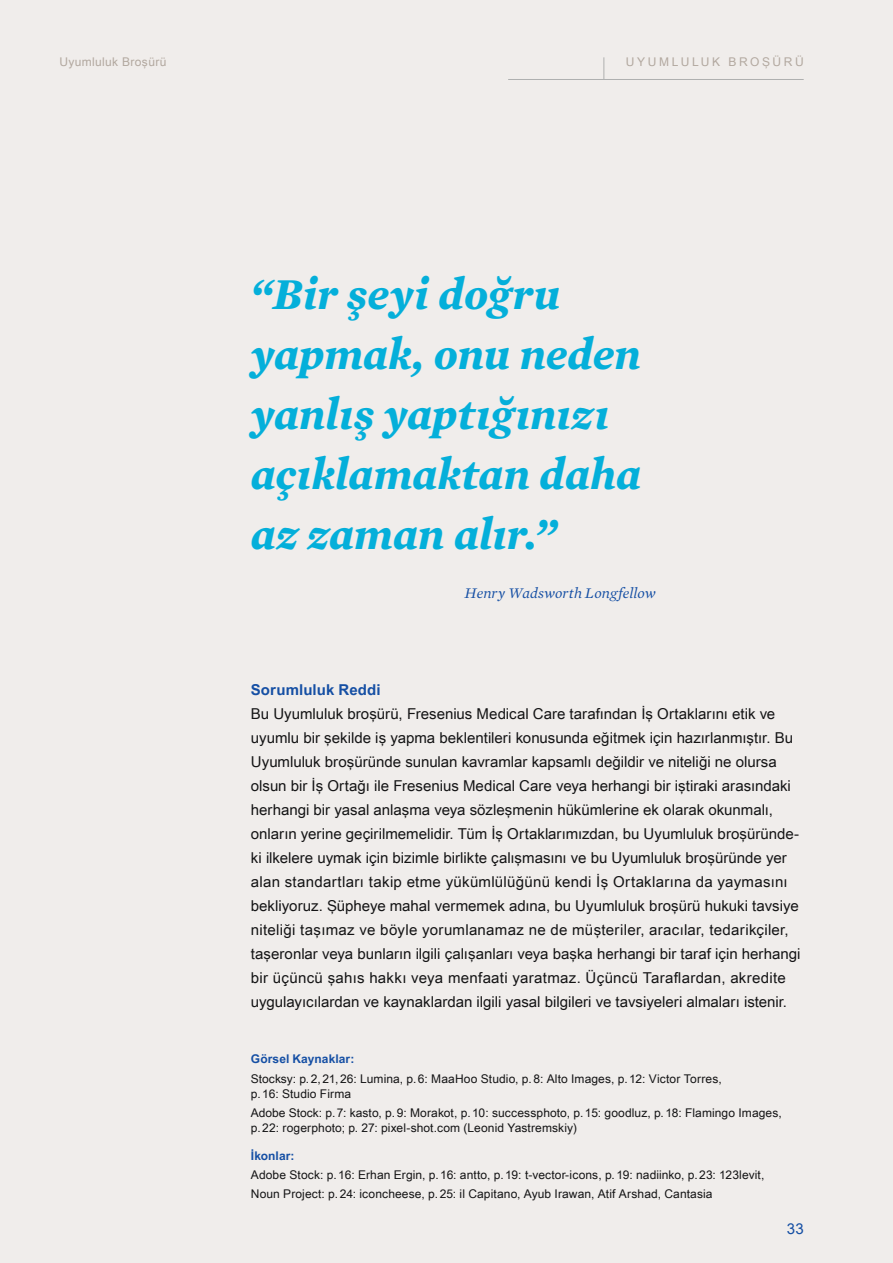
<style>
.page{position:relative;width:893px;height:1263px;background:#f0edeb}
.page>*{position:absolute;margin:0;border:0;box-sizing:border-box;transform-origin:0 0}
.t1{font:italic 700 45px/60px "Mercury Text G1";letter-spacing:-.005em;color:#04afda}
.t2{font:15px/24px "Arial Unicode MS";color:#141415}
.t3{font:italic 15px "Mercury Text G1";letter-spacing:.005em;color:#154fa4}
.t4{font:700 15px "Arial Unicode MS";letter-spacing:.005em;color:#154fa4}
.t5{font:15px "Arial Unicode MS";color:#154fa4}
.t6{font:12px/15px "Arial Unicode MS";letter-spacing:.01em;color:#141415}
.t7{font:700 12px "Arial Unicode MS";letter-spacing:.005em;color:#154fa4}
.t8{font:12px "Arial Unicode MS";letter-spacing:.03em;color:#b2a89f}
.t9{font:12px "Arial Unicode MS";letter-spacing:.22em;color:#b2a89f}
</style>
<div class="page">
<hr style="left:508px;top:79px;width:296px;height:1px;background:#afb0b0">
<svg style="left:603px;top:57px;width:1px;height:22px"></svg>
<p class="t8" style="left:60px;top:53px;width:109px">Uyumluluk Broşürü</p>
<p class="t9" style="left:626px;top:53px;width:179px">UYUMLULUK BROŞÜRÜ</p>
<h1 class="t1" style="left:251px;top:262px;width:392px">“Bir şeyi doğru yapmak, onu neden yanlış yaptığınızı açıklamaktan daha az zaman alır.”</h1>
<p class="t3" style="left:465px;top:582px;width:193px">Henry Wadsworth Longfellow</p>
<p class="t4" style="left:251px;top:679px;width:131px">Sorumluluk Reddi</p>
<p class="t2" style="left:251px;top:701px;width:551px">Bu Uyumluluk broşürü, Fresenius Medical Care tarafından İş Ortaklarını etik ve uyumlu bir şekilde iş yapma beklentileri konusunda eğitmek için hazırlanmıştır. Bu Uyumluluk broşüründe sunulan kavramlar kapsamlı değildir ve niteliği ne olursa olsun bir İş Ortağı ile Fresenius Medical Care veya herhangi bir iştiraki arasındaki herhangi bir yasal anlaşma veya sözleşmenin hükümlerine ek olarak okunmalı, onların yerine geçirilmemelidir. Tüm İş Ortaklarımızdan, bu Uyumluluk broşüründe&shy;ki ilkelere uymak için bizimle birlikte çalışmasını ve bu Uyumluluk broşüründe yer alan standartları takip etme yükümlülüğünü kendi İş Ortaklarına da yaymasını bekliyoruz. Şüpheye mahal vermemek adına, bu Uyumluluk broşürü hukuki tavsiye niteliği taşımaz ve böyle yorumlanamaz ne de müşteriler, aracılar, tedarikçiler, taşeronlar veya bunların ilgili çalışanları veya başka herhangi bir taraf için herhangi bir üçüncü şahıs hakkı veya menfaati yaratmaz. Üçüncü Taraflardan, akredite uygulayıcılardan ve kaynaklardan ilgili yasal bilgileri ve tavsiyeleri almaları istenir.</p>
<p class="t7" style="left:251px;top:1050px;width:105px">Görsel Kaynaklar:</p>
<p class="t6" style="left:251px;top:1070px;width:472px">Stocksy: p.2,21,26: Lumina, p.6: MaaHoo Studio, p.8: Alto Images, p.12: Victor Torres, p.16: Studio Firma</p>
<p class="t6" style="left:251px;top:1105px;width:532px">Adobe Stock: p.7: kasto, p.9: Morakot, p.10: successphoto, p.15: goodluz, p.18: Flamingo Images, p.22: rogerphoto; p. 27: pixel-shot.com (Leonid Yastremskiy)</p>
<p class="t7" style="left:251px;top:1146px;width:45px">İkonlar:</p>
<p class="t6" style="left:251px;top:1165px;width:515px;line-height:19.2px">Adobe Stock: p.16: Erhan Ergin, p.16: antto, p.19: t-vector-icons, p.19: nadiinko, p.23: 123levit,<br>Noun Project: p.24: iconcheese, p.25: il Capitano, Ayub Irawan, Atif Arshad, Cantasia</p>
<p class="t5" style="left:787px;top:1218px;width:18px">33</p>
</div>
